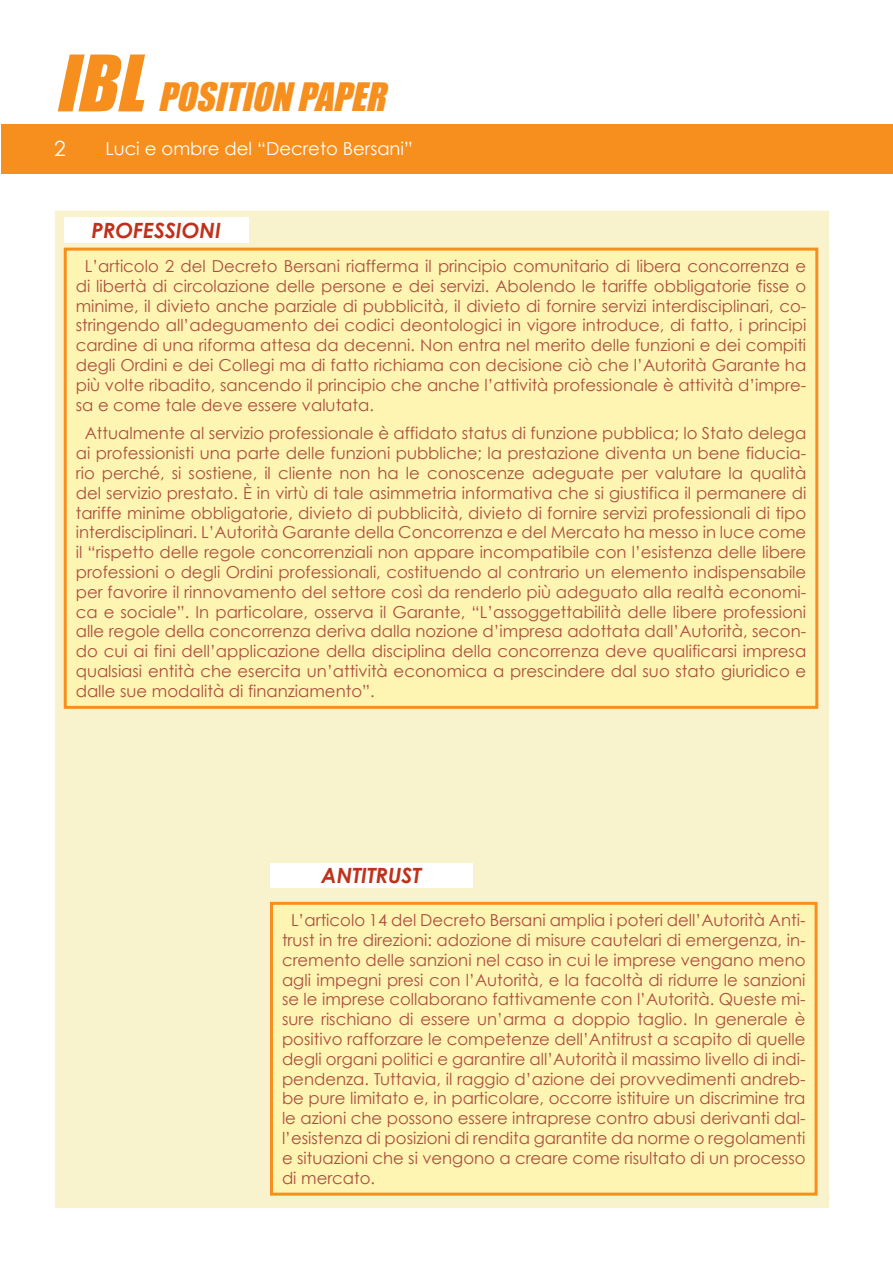
<style>
.page{position:relative;width:893px;height:1263px;background:#fff}
.page>*{position:absolute;margin:0;border:0;box-sizing:border-box;transform-origin:0 0}
.t1{font:italic 36px "Impact";color:#f78f1e}
.t2{font:italic 700 21px "Century Gothic";color:#bf311a}
.t3{font:18px "Century Gothic";color:#fff}
.t4{font:16.5px/19.8px "Century Gothic";color:#ab4e3d;text-align:justify}
.s1{font-size:72px}
</style>
<div class="page">
<div style="left:2px;top:124px;width:891px;height:49px;background:#f78f1e"></div>
<div style="left:54px;top:210px;width:776px;height:998px;background:#f8f3cc"></div>
<div style="left:65px;top:249px;width:752px;height:458px;background:#fff5b3"></div>
<div style="left:64px;top:248px;width:754px;height:461px;border:3px solid #f78f1e"></div>
<div style="left:64px;top:217px;width:185px;height:25px;background:#fff"></div>
<div style="left:272px;top:903px;width:544px;height:291px;background:#fff5b3"></div>
<div style="left:270px;top:902px;width:548px;height:294px;border:3px solid #f78f1e"></div>
<div style="left:270px;top:863px;width:202px;height:25px;background:#fff"></div>
<h1 class="t1" style="left:55px;top:75px;width:341px"><span class="s1">IBL</span> POSITION PAPER</h1>
<p class="t3" style="left:105px;top:137px;width:309px">Luci e ombre del “Decreto Bersani”</p>
<p class="t2" style="left:92px;top:216px;width:131px">PROFESSIONI</p>
<p class="t4" style="left:76px;top:256px;width:732px;text-indent:9px">L’articolo 2 del Decreto Bersani riafferma il principio comunitario di libera concorrenza e di libertà di circolazione delle persone e dei servizi. Abolendo le tariffe obbligatorie fisse o minime, il divieto anche parziale di pubblicità, il divieto di fornire servizi interdisciplinari, co&shy;stringendo all’adeguamento dei codici deontologici in vigore introduce, di fatto, i principi cardine di una riforma attesa da decenni. Non entra nel merito delle funzioni e dei compiti degli Ordini e dei Collegi ma di fatto richiama con decisione ciò che l’Autorità Garante ha più volte ribadito, sancendo il principio che anche l’attività professionale è attività d’impre&shy;sa e come tale deve essere valutata.</p>
<p class="t4" style="left:76px;top:423px;width:732px;text-indent:9px">Attualmente al servizio professionale è affidato status di funzione pubblica; lo Stato delega ai professionisti una parte delle funzioni pubbliche; la prestazione diventa un bene fiducia&shy;rio perché, si sostiene, il cliente non ha le conoscenze adeguate per valutare la qualità del servizio prestato. È in virtù di tale asimmetria informativa che si giustifica il permanere di tariffe minime obbligatorie, divieto di pubblicità, divieto di fornire servizi professionali di tipo interdisciplinari. L’Autorità Garante della Concorrenza e del Mercato ha messo in luce come il “rispetto delle regole concorrenziali non appare incompatibile con l’esistenza delle libere professioni o degli Ordini professionali, costituendo al contrario un elemento indispensabile per favorire il rinnovamento del settore così da renderlo più adeguato alla realtà economi&shy;ca e sociale”. In particolare, osserva il Garante, “L’assoggettabilità delle libere professioni alle regole della concorrenza deriva dalla nozione d’impresa adottata dall’Autorità, secon&shy;do cui ai fini dell’applicazione della disciplina della concorrenza deve qualificarsi impresa qualsiasi entità che esercita un’attività economica a prescindere dal suo stato giuridico e dalle sue modalità di finanziamento”.</p>
<p class="t2" style="left:321px;top:862px;width:101px">ANTITRUST</p>
<p class="t4" style="left:282px;top:910px;width:525px;text-indent:9px">L’articolo 14 del Decreto Bersani amplia i poteri dell’Autorità Anti&shy;trust in tre direzioni: adozione di misure cautelari di emergenza, in&shy;cremento delle sanzioni nel caso in cui le imprese vengano meno agli impegni presi con l’Autorità, e la facoltà di ridurre le sanzioni se le imprese collaborano fattivamente con l’Autorità. Queste mi&shy;sure rischiano di essere un’arma a doppio taglio. In generale è positivo rafforzare le competenze dell’Antitrust a scapito di quelle degli organi politici e garantire all’Autorità il massimo livello di indi&shy;pendenza. Tuttavia, il raggio d’azione dei provvedimenti andreb&shy;be pure limitato e, in particolare, occorre istituire un discrimine tra le azioni che possono essere intraprese contro abusi derivanti dal&shy;l’esistenza di posizioni di rendita garantite da norme o regolamenti e situazioni che si vengono a creare come risultato di un processo di mercato.</p>
</div>
